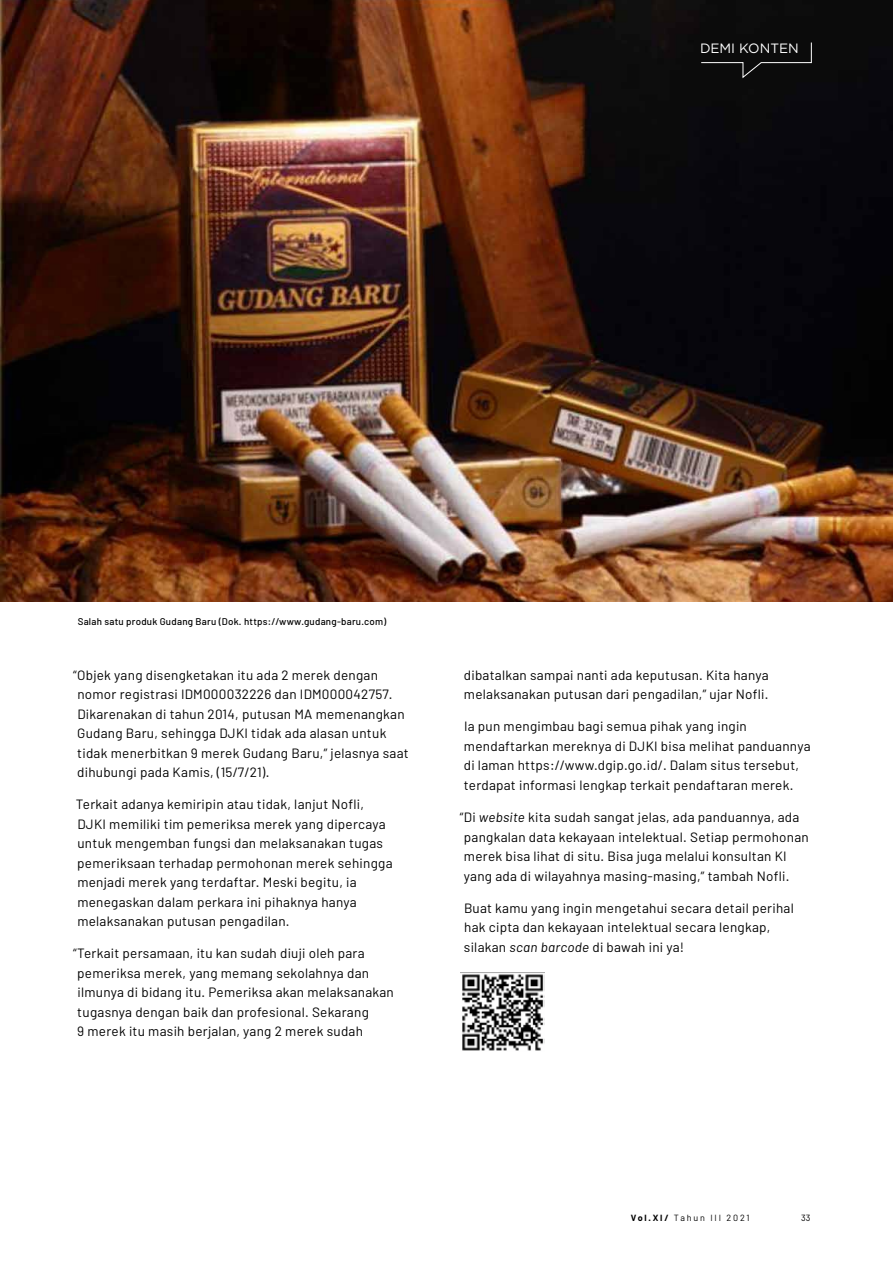
<style>
.page{position:relative;width:893px;height:1263px;background:#fff}
.page>*{position:absolute;margin:0;border:0;box-sizing:border-box;transform-origin:0 0}
.t1{font:13.5px/19.5px "Barlow";letter-spacing:.02em;color:#000}
.t2{font:13.5px "Gotham";color:#fff}
.t3{font:500 9.75px "Barlow";letter-spacing:.025em;color:#000}
.t4{font:9px "Barlow";letter-spacing:.2em;color:#000}
.s1{font-style:italic}
.s2{font-weight:700}
</style>
<div class="page">
<img style="left:0;top:0;width:893px;height:601px">
<svg style="left:700px;top:42px;width:112px;height:37px;background:#131313"></svg>
<img style="left:460px;top:972px;width:84px;height:79px">
<p class="t2" style="left:700px;top:40px;width:100px">DEMI KONTEN</p>
<p class="t3" style="left:78px;top:615px;width:310px">Salah satu produk Gudang Baru (Dok. https://www.gudang-baru.com)</p>
<p class="t1" style="left:73px;top:664px;width:337px">“Objek yang disengketakan itu ada 2 merek dengan nomor registrasi IDM000032226 dan IDM000042757.<br>Dikarenakan di tahun 2014, putusan MA memenangkan Gudang Baru, sehingga DJKI tidak ada alasan untuk tidak menerbitkan 9 merek Gudang Baru,” jelasnya saat dihubungi pada Kamis, (15/7/21).</p>
<p class="t1" style="left:76px;top:794px;width:318px">Terkait adanya kemiripin atau tidak, lanjut Nofli, DJKI memiliki tim pemeriksa merek yang dipercaya untuk mengemban fungsi dan melaksanakan tugas pemeriksaan terhadap permohonan merek sehingga menjadi merek yang terdaftar. Meski begitu, ia menegaskan dalam perkara ini pihaknya hanya melaksanakan putusan pengadilan.</p>
<p class="t1" style="left:73px;top:943px;width:322px">“Terkait persamaan, itu kan sudah diuji oleh para pemeriksa merek, yang memang sekolahnya dan ilmunya di bidang itu. Pemeriksa akan melaksanakan tugasnya dengan baik dan profesional. Sekarang<br>9 merek itu masih berjalan, yang 2 merek sudah</p>
<p class="t1" style="left:464px;top:665px;width:306px">dibatalkan sampai nanti ada keputusan. Kita hanya melaksanakan putusan dari pengadilan,” ujar Nofli.</p>
<p class="t1" style="left:464px;top:716px;width:348px">Ia pun mengimbau bagi semua pihak yang ingin mendaftarkan mereknya di DJKI bisa melihat panduannya di laman https://www.dgip.go.id/. Dalam situs tersebut, terdapat informasi lengkap terkait pendaftaran merek.</p>
<p class="t1" style="left:460px;top:807px;width:350px">“Di <span class="s1">website</span> kita sudah sangat jelas, ada panduannya, ada pangkalan data kekayaan intelektual. Setiap permohonan merek bisa lihat di situ. Bisa juga melalui konsultan KI yang ada di wilayahnya masing-masing,” tambah Nofli.</p>
<p class="t1" style="left:464px;top:898px;width:331px">Buat kamu yang ingin mengetahui secara detail perihal hak cipta dan kekayaan intelektual secara lengkap, silakan <span class="s1">scan barcode</span> di bawah ini ya!</p>
<p class="t4" style="left:631px;top:1212px;width:120px"><span class="s2">Vol.XI/</span> Tahun III 2021</p>
<p class="t4" style="left:801px;top:1212px;width:11px">33</p>
</div>
